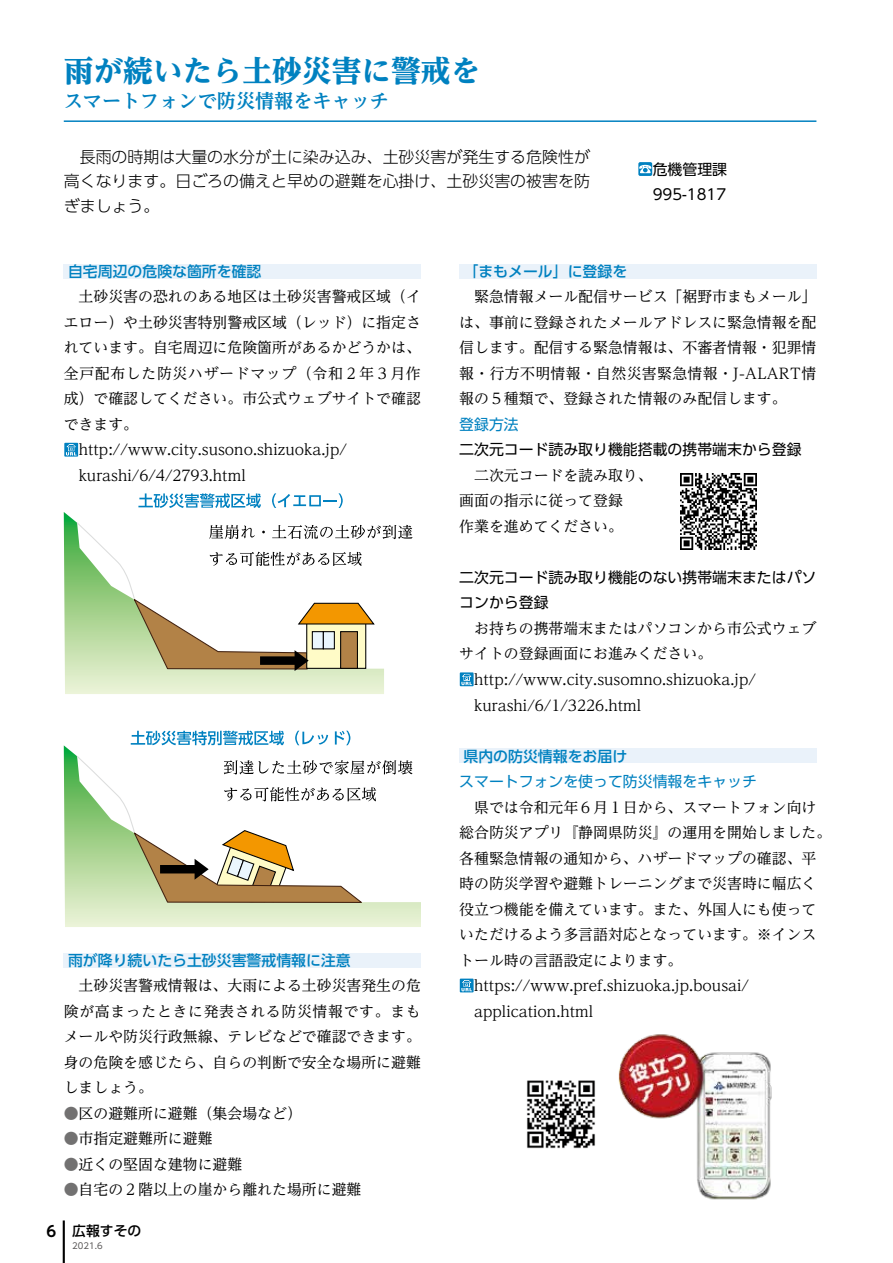
<style>
.page{position:relative;width:893px;height:1263px;background:#fff}
.page>*{position:absolute;margin:0;border:0;box-sizing:border-box;transform-origin:0 0}
.t1{font:800 29.7px "UD Reimin Pro";color:#0081c0}
.t2{font:700 19.2px "UD Reimin Pro";color:#0081c0}
.t3{font:300 15.9px/24.5px "UD Shin Go Pro";color:#000;text-align:justify}
.t4{font:14.85px/25.5px "UD Reimin Pro";color:#000;text-align:justify}
.t5{font:14.85px/25.5px "UD Shin Go Pro";color:#000}
.t6{font:500 14.85px "UD Shin Go Pro";color:#0081c0}
.t7{font:14.85px "UD Shin Go Pro";color:#0081c0}
.t8{font:14.85px "UD Reimin Pro";letter-spacing:.045em;color:#000}
.t9{font:500 13.8px "UD Shin Go Pro";color:#000}
.t10{font:8.55px "UD Shin Go Pro";color:#595757}
.s1{color:#727171}
.s2{font-family:"UD Shin Go Pro De";font-weight:700;font-size:14.85px}
</style>
<div class="page">
<hr style="left:64px;top:120px;width:752px;height:2px;background:#0081c0">
<div style="left:64px;top:264px;width:357px;height:15px;background:#eaf2fa"></div>
<svg style="left:64px;top:443px;width:14px;height:14px"></svg>
<div style="left:64px;top:952px;width:357px;height:15px;background:#eaf2fa"></div>
<div style="left:459px;top:264px;width:357px;height:15px;background:#eaf2fa"></div>
<svg style="left:460px;top:672px;width:14px;height:14px"></svg>
<div style="left:459px;top:748px;width:357px;height:15px;background:#eaf2fa"></div>
<svg style="left:460px;top:978px;width:14px;height:14px"></svg>
<svg style="left:638px;top:162px;width:14px;height:14px"></svg>
<img style="left:680px;top:473px;width:77px;height:77px">
<img style="left:527px;top:1080px;width:68px;height:69px">
<img style="left:619px;top:1034px;width:153px;height:166px">
<svg style="left:64px;top:512px;width:320px;height:182px"></svg>
<svg style="left:64px;top:745px;width:357px;height:182px"></svg>
<svg style="left:138px;top:493px;width:123px;height:15px"></svg>
<svg style="left:272px;top:493px;width:71px;height:15px"></svg>
<svg style="left:131px;top:730px;width:153px;height:15px"></svg>
<svg style="left:295px;top:731px;width:33px;height:14px"></svg>
<svg style="left:335px;top:731px;width:15px;height:14px"></svg>
<svg style="left:76px;top:522px;width:337px;height:149px"></svg>
<svg style="left:76px;top:755px;width:336px;height:156px"></svg>
<hr style="left:63px;top:1220px;width:2px;height:43px;background:#000">
<h1 class="t1" style="left:64px;top:46px;width:418px">雨が続いたら土砂災害に警戒を</h1>
<p class="t2" style="left:64px;top:85px;width:327px">スマートフォンで防災情報をキャッチ</p>
<p class="t3" style="left:64px;top:144px;width:528px">　長雨の時期は大量の水分が土に染み込み、土砂災害が発生する危険性が高くなります。日ごろの備えと早めの避難を心掛け、土砂災害の被害を防ぎましょう。</p>
<p class="t5" style="left:638px;top:156px;width:91px;text-align:right">危機管理課　995-1817</p>
<p class="t6" style="left:68px;top:259px;width:195px">自宅周辺の危険な箇所を確認</p>
<p class="t4" style="left:64px;top:283px;width:359px">　土砂災害の恐れのある地区は土砂災害警戒区域（イ</p>
<p class="t4" style="left:64px;top:309px;width:359px">エロー）や土砂災害特別警戒区域（レッド）に指定さ</p>
<p class="t4" style="left:64px;top:334px;width:359px">れています。自宅周辺に危険箇所があるかどうかは、</p>
<p class="t8" style="left:64px;top:361px;width:359px">全戸配布した防災ハザードマップ（令和２年３月作</p>
<p class="t4" style="left:64px;top:385px;width:359px">成）で確認してください。市公式ウェブサイトで確認</p>
<p class="t4" style="left:64px;top:411px;width:76px">できます。</p>
<p class="t4" style="left:79px;top:436px;width:270px">http://www.city.susono.shizuoka.jp/</p>
<p class="t4" style="left:64px;top:462px;width:183px">　kurashi/6/4/2793.html</p>
<p class="t6" style="left:68px;top:948px;width:284px">雨が降り続いたら土砂災害警戒情報に注意</p>
<p class="t4" style="left:64px;top:972px;width:359px">　土砂災害警戒情報は、大雨による土砂災害発生の危険が高まったときに発表される防災情報です。まもメールや防災行政無線、テレビなどで確認できます。身の危険を感じたら、自らの判断で安全な場所に避難しましょう。</p>
<p class="t4" style="left:64px;top:1100px;width:240px"><span class="s1">●</span>区の避難所に避難（集会場など）</p>
<p class="t4" style="left:64px;top:1125px;width:150px"><span class="s1">●</span>市指定避難所に避難</p>
<p class="t4" style="left:64px;top:1151px;width:180px"><span class="s1">●</span>近くの堅固な建物に避難</p>
<p class="t4" style="left:64px;top:1176px;width:299px"><span class="s1">●</span>自宅の２階以上の崖から離れた場所に避難</p>
<p class="t9" style="left:47px;top:1220px;width:96px"><span class="s2">6</span> 広報すその</p>
<p class="t10" style="left:72px;top:1239px;width:32px">2021.6</p>
<p class="t6" style="left:463px;top:259px;width:165px">「まもメール」に登録を</p>
<p class="t4" style="left:459px;top:283px;width:359px">　緊急情報メール配信サービス「裾野市まもメール」は、事前に登録されたメールアドレスに緊急情報を配信します。配信する緊急情報は、不審者情報・犯罪情報・行方不明情報・自然災害緊急情報・J-ALART情報の５種類で、登録された情報のみ配信します。</p>
<p class="t7" style="left:459px;top:412px;width:61px">登録方法</p>
<p class="t5" style="left:459px;top:436px;width:344px">二次元コード読み取り機能搭載の携帯端末から登録</p>
<p class="t4" style="left:459px;top:462px;width:195px;text-align:left">　二次元コードを読み取り、画面の指示に従って登録<br>作業を進めてください。</p>
<p class="t5" style="left:459px;top:564px;width:359px">二次元コード読み取り機能のない携帯端末またはパソコンから登録</p>
<p class="t4" style="left:459px;top:615px;width:359px">　お持ちの携帯端末またはパソコンから市公式ウェブ</p>
<p class="t4" style="left:459px;top:641px;width:254px">サイトの登録画面にお進みください。</p>
<p class="t4" style="left:474px;top:666px;width:283px">http://www.city.susomno.shizuoka.jp/</p>
<p class="t4" style="left:459px;top:692px;width:183px">　kurashi/6/1/3226.html</p>
<p class="t6" style="left:463px;top:744px;width:165px">県内の防災情報をお届け</p>
<p class="t7" style="left:459px;top:769px;width:299px">スマートフォンを使って防災情報をキャッチ</p>
<p class="t4" style="left:459px;top:794px;width:359px">　県では令和元年６月１日から、スマートフォン向け</p>
<p class="t4" style="left:459px;top:819px;width:374px">総合防災アプリ『静岡県防災』の運用を開始しました。</p>
<p class="t4" style="left:459px;top:845px;width:359px">各種緊急情報の通知から、ハザードマップの確認、平</p>
<p class="t4" style="left:459px;top:870px;width:359px">時の防災学習や避難トレーニングまで災害時に幅広く</p>
<p class="t4" style="left:459px;top:896px;width:359px">役立つ機能を備えています。また、外国人にも使って</p>
<p class="t4" style="left:459px;top:921px;width:359px">いただけるよう多言語対応となっています。※インス</p>
<p class="t4" style="left:459px;top:947px;width:225px">トール時の言語設定によります。</p>
<p class="t4" style="left:474px;top:972px;width:276px">https://www.pref.shizuoka.jp.bousai/</p>
<p class="t4" style="left:459px;top:998px;width:135px">　application.html</p>
</div>
